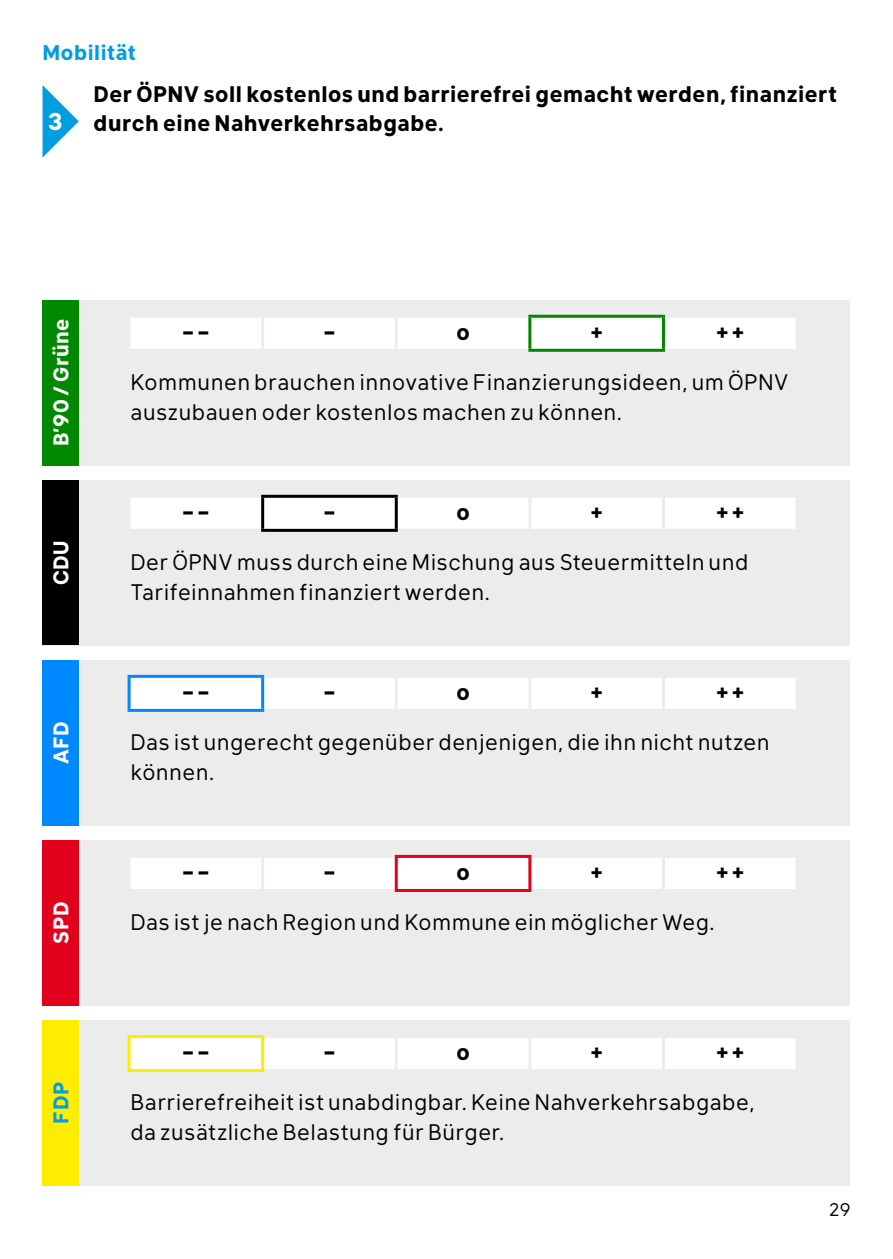
<style>
.page{position:relative;width:893px;height:1259px;background:#fff}
.page>*{position:absolute;margin:0;border:0;box-sizing:border-box;transform-origin:0 0}
.t1{font:700 24px "Klima";color:#fff}
.t2{font:22.2px/30px "Klima";letter-spacing:.025em;color:#000}
.t3{font:700 22.2px "Klima";letter-spacing:.025em;color:#000}
.t4{font:700 21px "Klima";letter-spacing:.02em;color:#fff}
.t5{font:700 21px "Klima";letter-spacing:.025em;color:#009edf}
.t6{font:700 21px "Klima";color:#009ee3}
.t7{font:18px "Klima";color:#000}
</style>
<div class="page">
<div style="left:43px;top:1020px;width:807px;height:165px;background:#ececec"></div>
<div style="left:131px;top:1038px;width:665px;height:31px;background:#fff"></div>
<hr style="left:395px;top:1038px;width:3px;height:31px;background:#ececec">
<hr style="left:528px;top:1038px;width:3px;height:31px;background:#ececec">
<hr style="left:662px;top:1038px;width:3px;height:31px;background:#ececec">
<hr style="left:128px;top:1035px;width:136px;height:3px;background:#ffed00">
<hr style="left:128px;top:1038px;width:3px;height:31px;background:#ffed00">
<hr style="left:261px;top:1038px;width:3px;height:31px;background:#ffed00">
<hr style="left:128px;top:1069px;width:136px;height:3px;background:#ffed00">
<div style="left:43px;top:840px;width:807px;height:165px;background:#ececec"></div>
<div style="left:131px;top:858px;width:665px;height:31px;background:#fff"></div>
<hr style="left:261px;top:858px;width:3px;height:31px;background:#ececec">
<hr style="left:662px;top:858px;width:3px;height:31px;background:#ececec">
<hr style="left:395px;top:855px;width:136px;height:3px;background:#e3001c">
<hr style="left:395px;top:858px;width:3px;height:31px;background:#e3001c">
<hr style="left:528px;top:858px;width:3px;height:31px;background:#e3001c">
<hr style="left:395px;top:889px;width:136px;height:3px;background:#e3001c">
<div style="left:43px;top:660px;width:807px;height:165px;background:#ececec"></div>
<div style="left:131px;top:678px;width:665px;height:31px;background:#fff"></div>
<hr style="left:662px;top:678px;width:3px;height:31px;background:#ececec">
<hr style="left:528px;top:678px;width:3px;height:31px;background:#ececec">
<hr style="left:395px;top:678px;width:3px;height:31px;background:#ececec">
<hr style="left:128px;top:675px;width:136px;height:3px;background:#08f">
<hr style="left:128px;top:678px;width:3px;height:31px;background:#08f">
<hr style="left:261px;top:678px;width:3px;height:31px;background:#08f">
<hr style="left:128px;top:709px;width:136px;height:3px;background:#08f">
<div style="left:43px;top:480px;width:807px;height:165px;background:#ececec"></div>
<div style="left:131px;top:498px;width:665px;height:31px;background:#fff"></div>
<hr style="left:662px;top:498px;width:3px;height:31px;background:#ececec">
<hr style="left:528px;top:498px;width:3px;height:31px;background:#ececec">
<hr style="left:261px;top:495px;width:137px;height:3px;background:#000">
<hr style="left:261px;top:498px;width:3px;height:31px;background:#000">
<hr style="left:395px;top:498px;width:3px;height:31px;background:#000">
<hr style="left:261px;top:529px;width:137px;height:3px;background:#000">
<div style="left:43px;top:300px;width:807px;height:165px;background:#ececec"></div>
<div style="left:131px;top:318px;width:665px;height:31px;background:#fff"></div>
<hr style="left:261px;top:318px;width:3px;height:31px;background:#ececec">
<hr style="left:395px;top:318px;width:3px;height:31px;background:#ececec">
<hr style="left:528px;top:315px;width:137px;height:3px;background:#080">
<hr style="left:528px;top:318px;width:3px;height:31px;background:#080">
<hr style="left:662px;top:318px;width:3px;height:31px;background:#080">
<hr style="left:528px;top:349px;width:137px;height:3px;background:#080">
<svg style="left:43px;top:85px;width:36px;height:72px"></svg>
<div style="left:43px;top:660px;width:36px;height:165px;background:#08f"></div>
<div style="left:43px;top:481px;width:36px;height:164px;background:#000"></div>
<div style="left:43px;top:840px;width:36px;height:165px;background:#e3001c"></div>
<div style="left:43px;top:1020px;width:36px;height:165px;background:#ffed00"></div>
<div style="left:43px;top:300px;width:36px;height:165px;background:#080"></div>
<hr style="left:0;top:0;width:1px;height:1259px;background:#000">
<p class="t5" style="left:43px;top:34px;width:95px">Mobilität</p>
<p class="t3" style="left:94px;top:75px;width:745px">Der ÖPNV soll kostenlos und barrierefrei gemacht werden, finanziert</p>
<p class="t1" style="left:48px;top:100px;width:16px">3</p>
<p class="t3" style="left:94px;top:103px;width:352px">durch eine Nahverkehrsabgabe.</p>
<p class="t4" style="left:43px;top:446px;width:129px;rotate:-90deg">B’90 / Grüne</p>
<p class="t4" style="left:43px;top:585px;width:46px;rotate:-90deg">CDU</p>
<p class="t4" style="left:43px;top:764px;width:44px;rotate:-90deg">AFD</p>
<p class="t4" style="left:43px;top:944px;width:45px;rotate:-90deg">SPD</p>
<p class="t6" style="left:43px;top:1124px;width:44px;rotate:-90deg">FDP</p>
<p class="t3" style="left:182px;top:313px;width:30px">––</p>
<p class="t3" style="left:323px;top:313px;width:14px">–</p>
<p class="t3" style="left:456px;top:313px;width:15px">o</p>
<p class="t3" style="left:590px;top:313px;width:15px">+</p>
<p class="t3" style="left:715px;top:313px;width:31px">++</p>
<p class="t2" style="left:131px;top:365px;width:659px">Kommunen brauchen innovative Finanzierungsideen, um ÖPNV auszubauen oder kostenlos machen zu können.</p>
<p class="t3" style="left:182px;top:493px;width:30px">––</p>
<p class="t3" style="left:323px;top:493px;width:14px">–</p>
<p class="t3" style="left:456px;top:493px;width:15px">o</p>
<p class="t3" style="left:590px;top:493px;width:15px">+</p>
<p class="t3" style="left:715px;top:493px;width:31px">++</p>
<p class="t2" style="left:131px;top:545px;width:619px">Der ÖPNV muss durch eine Mischung aus Steuermitteln und<br>Tarifeinnahmen finanziert werden.</p>
<p class="t3" style="left:182px;top:673px;width:30px">––</p>
<p class="t3" style="left:323px;top:673px;width:14px">–</p>
<p class="t3" style="left:456px;top:673px;width:15px">o</p>
<p class="t3" style="left:590px;top:673px;width:15px">+</p>
<p class="t3" style="left:715px;top:673px;width:31px">++</p>
<p class="t2" style="left:131px;top:725px;width:640px">Das ist ungerecht gegenüber denjenigen, die ihn nicht nutzen können.</p>
<p class="t3" style="left:182px;top:853px;width:30px">––</p>
<p class="t3" style="left:323px;top:853px;width:14px">–</p>
<p class="t3" style="left:456px;top:853px;width:15px">o</p>
<p class="t3" style="left:590px;top:853px;width:15px">+</p>
<p class="t3" style="left:715px;top:853px;width:31px">++</p>
<p class="t2" style="left:131px;top:905px;width:586px">Das ist je nach Region und Kommune ein möglicher Weg.</p>
<p class="t3" style="left:182px;top:1033px;width:30px">––</p>
<p class="t3" style="left:323px;top:1033px;width:14px">–</p>
<p class="t3" style="left:456px;top:1033px;width:15px">o</p>
<p class="t3" style="left:590px;top:1033px;width:15px">+</p>
<p class="t3" style="left:715px;top:1033px;width:31px">++</p>
<p class="t2" style="left:131px;top:1085px;width:625px">Barrierefreiheit ist unabdingbar. Keine Nahverkehrsabgabe, da zusätzliche Belastung für Bürger.</p>
<p class="t7" style="left:829px;top:1195px;width:23px">29</p>
</div>
